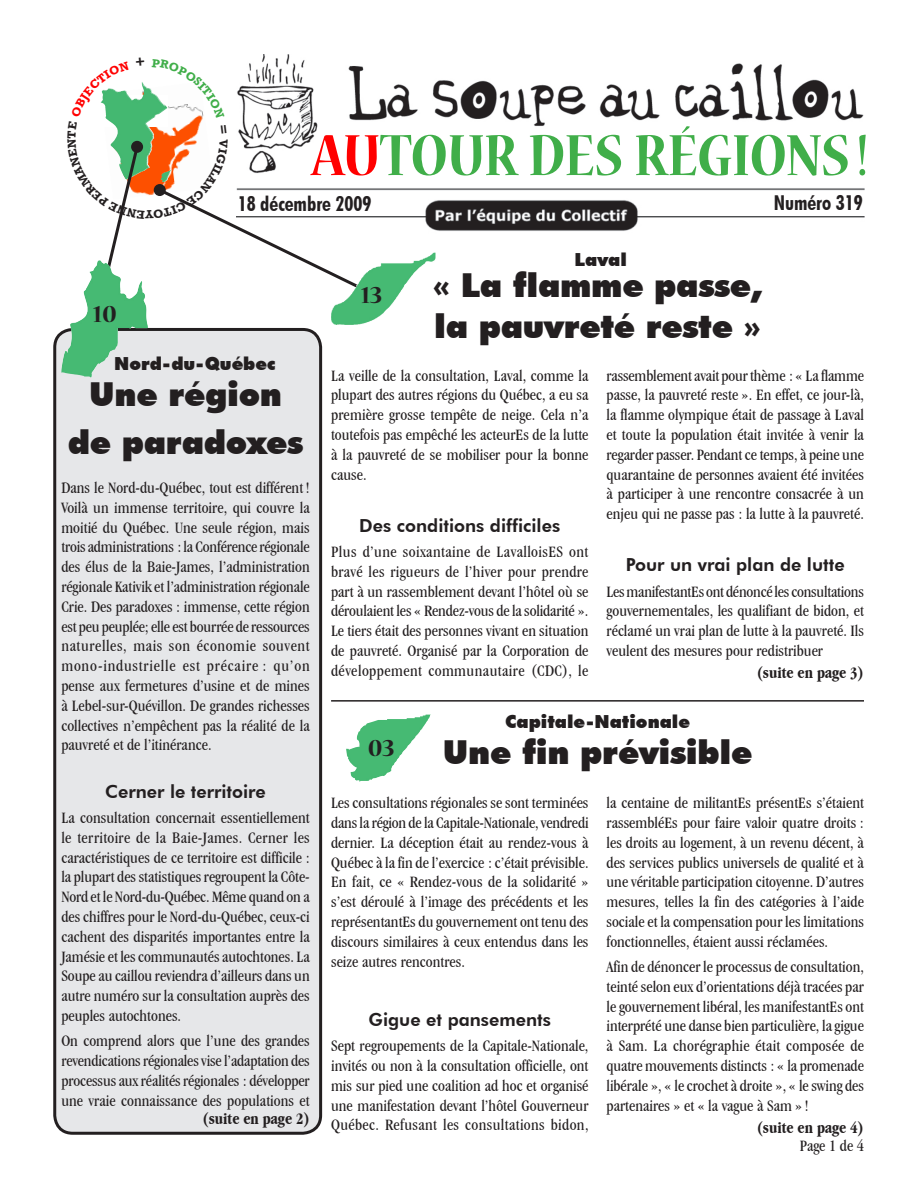
<style>
.page{position:relative;width:918px;height:1188px;background:#fff}
.page>*{position:absolute;margin:0;border:0;box-sizing:border-box;transform-origin:0 0}
.t1{font:700 64.5px "Nueva Std";color:#40ae49;scale:.87 1}
.Titre{font:900 33px "Futura BT";letter-spacing:-.01em;color:#231f20}
.t2{font:700 27px "Nueva Std";color:#231f20}
.t3{font:700 condensed 20.55px "Futura BT";color:#231f20}
.Intertitre{font:800 18px "Futura BT";color:#231f20}
.Surtitre{font:900 18px "Futura BT";color:#231f20}
.Texte_normal{font:condensed 16.5px/19.8px "Garamond IT Cby BT";color:#231f20;text-align:justify}
.Texte_normal-2{font:700 condensed 16.5px "Garamond IT Cby BT";color:#231f20}
.s1{color:#f00}
</style>
<div class="page">
<img style="left:367px;top:188px;width:497px;height:43px">
<img style="left:263px;top:54px;width:601px;height:72px">
<div style="left:55px;top:329px;width:266px;height:804px;background:#e6e7e9;border-radius:18px"></div>
<div style="left:53px;top:328px;width:269px;height:807px;border:3px solid #231f20;border-radius:18px"></div>
<img style="left:346px;top:715px;width:85px;height:67px">
<hr style="left:331px;top:700px;width:533px;height:2px;background:#231f20">
<img style="left:331px;top:253px;width:104px;height:72px">
<img style="left:68px;top:298px;width:80px;height:54px">
<svg style="left:83px;top:58px;width:284px;height:240px"></svg>
<p class="t1" style="left:311px;top:126px;width:641px"><span class="s1">AU</span>TOUR DES RÉGIONS!</p>
<p class="t3" style="left:238px;top:191px;width:135px">18 décembre 2009</p>
<p class="t3" style="left:774px;top:191px;width:91px">Numéro 319</p>
<p class="t2" style="left:93px;top:301px;width:25px">10</p>
<p class="Surtitre" style="left:114px;top:352px;width:163px">Nord-du-Québec</p>
<p class="Titre" style="left:89px;top:374px;width:194px">Une région</p>
<p class="Titre" style="left:68px;top:422px;width:237px">de paradoxes</p>
<p class="Texte_normal" style="left:61px;top:478px;width:250px">Dans le Nord-du-Québec, tout est différent!<br>Voilà un immense territoire, qui couvre la moitié du Québec. Une seule région, mais troisadministrations : la Conférencerégionale des élus de la Baie-James, l’administration régionale Kativik et l’administration régionale Crie. Des paradoxes : immense, cette région est peu peuplée;elleest bourrée deressources naturelles, mais son économie souvent mono-industrielle est précaire : qu’on pense aux fermetures d’usine et de mines à Lebel-sur-Quévillon. De grandes richesses collectives n’empêchent pas la réalité de la pauvreté et de l’itinérance.</p>
<p class="Intertitre" style="left:105px;top:780px;width:162px">Cerner le territoire</p>
<p class="Texte_normal" style="left:61px;top:808px;width:250px">La consultation concernait essentiellement le territoire de la Baie-James. Cerner les caractéristiques de ce territoire est difficile : la plupart des statistiques regroupent la Côte-Nord et le Nord-du-Québec. Même quand on a des chiffres pour le Nord-du-Québec, ceux-ci cachent des disparités importantes entre la Jamésie et les communautés autochtones. La Soupe au caillou reviendra d’ailleurs dans un autre numéro sur la consultation auprès des peuples autochtones.</p>
<p class="Texte_normal" style="left:61px;top:1031px;width:250px">On comprend alors que l’une des grandes revendicationsrégionalesvisel’adaptation des processus auxréalités régionales : développer une vraie connaissance des populations et</p>
<p class="Texte_normal-2" style="left:203px;top:1109px;width:109px">(suite en page 2)</p>
<p class="t2" style="left:361px;top:282px;width:23px">13</p>
<p class="Surtitre" style="left:575px;top:249px;width:54px">Laval</p>
<p class="Titre" style="left:433px;top:265px;width:331px">« La flamme passe,</p>
<p class="Titre" style="left:434px;top:306px;width:328px">la pauvreté reste »</p>
<p class="Texte_normal" style="left:331px;top:365px;width:259px">La veille de la consultation, Laval, comme la plupart des autres régions du Québec, a eu sa première grosse tempête de neige. Cela n’a toutefois pas empêché les acteurEs de la lutte à la pauvreté de se mobiliser pour la bonne cause.</p>
<p class="Intertitre" style="left:359px;top:514px;width:202px">Des conditions difficiles</p>
<p class="Texte_normal" style="left:331px;top:542px;width:259px">Plus d’une soixantaine de LavalloisES ont bravé les rigueurs de l’hiver pour prendre part à un rassemblement devant l’hôtel où se déroulaient les « Rendez-vous delasolidarité ».<br>Le tiers était des personnes vivant en situation de pauvreté. Organisé par la Corporation de développement communautaire (CDC), le</p>
<p class="Texte_normal" style="left:607px;top:365px;width:259px">rassemblementavait pourthème : « Laflamme passe, la pauvreté reste ». En effet, ce jour-là, la flamme olympique était de passage à Laval et toute la population était invitée à venir la regarder passer. Pendant ce temps, à peine une quarantaine de personnes avaient été invitées à participer à une rencontre consacrée à un enjeu qui ne passe pas : la lutte à la pauvreté.</p>
<p class="Intertitre" style="left:626px;top:554px;width:220px">Pour un vrai plan de lutte</p>
<p class="Texte_normal" style="left:607px;top:581px;width:259px">LesmanifestantEs ont dénoncélesconsultations gouvernementales, les qualifiant de bidon, et réclamé un vrai plan de lutte à la pauvreté. Ils veulent des mesures pour redistribuer</p>
<p class="Texte_normal-2" style="left:757px;top:662px;width:109px">(suite en page 3)</p>
<p class="t2" style="left:368px;top:736px;width:29px">03</p>
<p class="Surtitre" style="left:505px;top:711px;width:187px">Capitale-Nationale</p>
<p class="Titre" style="left:443px;top:732px;width:311px">Une fin prévisible</p>
<p class="Texte_normal" style="left:331px;top:793px;width:259px">Les consultations régionales se sont terminées danslarégion dela Capitale-Nationale,vendredi dernier. La déception était au rendez-vous à Québec à la fin de l’exercice : c’était prévisible.<br>En fait, ce « Rendez-vous de la solidarité » s’est déroulé à l’image des précédents et les représentantEs du gouvernement ont tenu des discours similaires à ceux entendus dans les seize autres rencontres.</p>
<p class="Intertitre" style="left:369px;top:1009px;width:184px">Gigue et pansements</p>
<p class="Texte_normal" style="left:331px;top:1036px;width:259px">Sept regroupements de la Capitale-Nationale, invités ou non à la consultation officielle, ont mis sur pied une coalition ad hoc et organisé une manifestation devant l’hôtel Gouverneur Québec. Refusant les consultations bidon,</p>
<p class="Texte_normal" style="left:607px;top:793px;width:259px">la centaine de militantEs présentEs s’étaient rassembléEs pour faire valoir quatre droits : les droits au logement, à un revenu décent, à des services publics universels de qualité et à une véritable participation citoyenne. D’autres mesures, telles la fin des catégories à l’aide sociale et la compensation pour les limitations fonctionnelles, étaient aussi réclamées.</p>
<p class="Texte_normal" style="left:607px;top:957px;width:259px">Afin de dénoncer le processus de consultation, teinté selon eux d’orientations déjà tracées par le gouvernement libéral, les manifestantEs ont interprété une danse bien particulière, la gigue à Sam. La chorégraphie était composée de quatre mouvements distincts : « la promenade libérale », « le crochet à droite », « le swing des partenaires » et « la vague à Sam » !</p>
<p class="Texte_normal-2" style="left:757px;top:1118px;width:109px">(suite en page 4)</p>
<p class="Texte_normal" style="left:800px;top:1135px;width:66px">Page 1 de 4</p>
</div>
